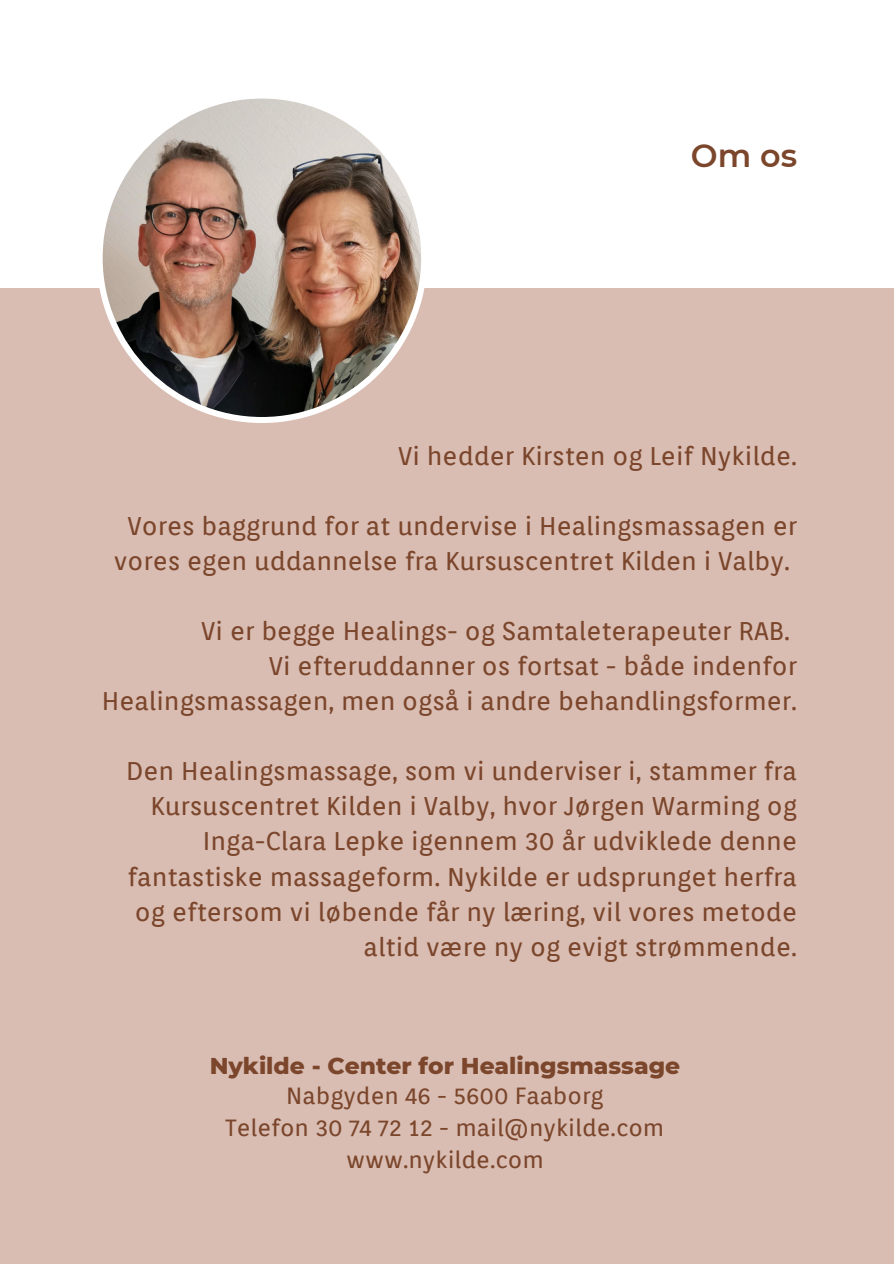
<style>
.page{position:relative;width:894px;height:1264px;background:#fff}
.page>*{position:absolute;margin:0;border:0;box-sizing:border-box;transform-origin:0 0}
.t1{font:600 31.8px "Montserrat";color:#7b462b}
.t2{font:25.5px/35.1px "Orienta";color:#7b462b;text-align:right}
.t3{font:23.4px/31.8px "Orienta";color:#7b462b;text-align:center}
.t4{font:800 23.4px "Montserrat";color:#7b462b}
</style>
<div class="page">
<div style="left:0;top:288px;width:893px;height:975px;background:#d9bdb3"></div>
<img style="left:99px;top:98px;width:326px;height:325px">
<p class="t1" style="left:690px;top:133px;width:108px">Om os</p>
<p class="t2" style="left:398px;top:438px;width:400px">Vi hedder Kirsten og Leif Nykilde.</p>
<p class="t2" style="left:114px;top:508px;width:684px;text-align:center">Vores baggrund for at undervise i Healingsmassagen er vores egen uddannelse fra Kursuscentret Kilden i Valby.</p>
<p class="t2" style="left:102px;top:613px;width:696px">Vi er begge Healings- og Samtaleterapeuter RAB.<br>Vi efteruddanner os fortsat - både indenfor<br>Healingsmassagen, men også i andre behandlingsformer.</p>
<p class="t2" style="left:126px;top:753px;width:672px">Den Healingsmassage, som vi underviser i, stammer fra Kursuscentret Kilden i Valby, hvor Jørgen Warming og Inga-Clara Lepke igennem 30 år udviklede denne fantastiske massageform. Nykilde er udsprunget herfra og eftersom vi løbende får ny læring, vil vores metode altid være ny og evigt strømmende.</p>
<p class="t4" style="left:209px;top:1048px;width:472px">Nykilde - Center for Healingsmassage</p>
<p class="t3" style="left:225px;top:1080px;width:440px">Nabgyden 46 - 5600 Faaborg<br>Telefon 30 74 72 12 - mail@nykilde.com www.nykilde.com</p>
</div>
